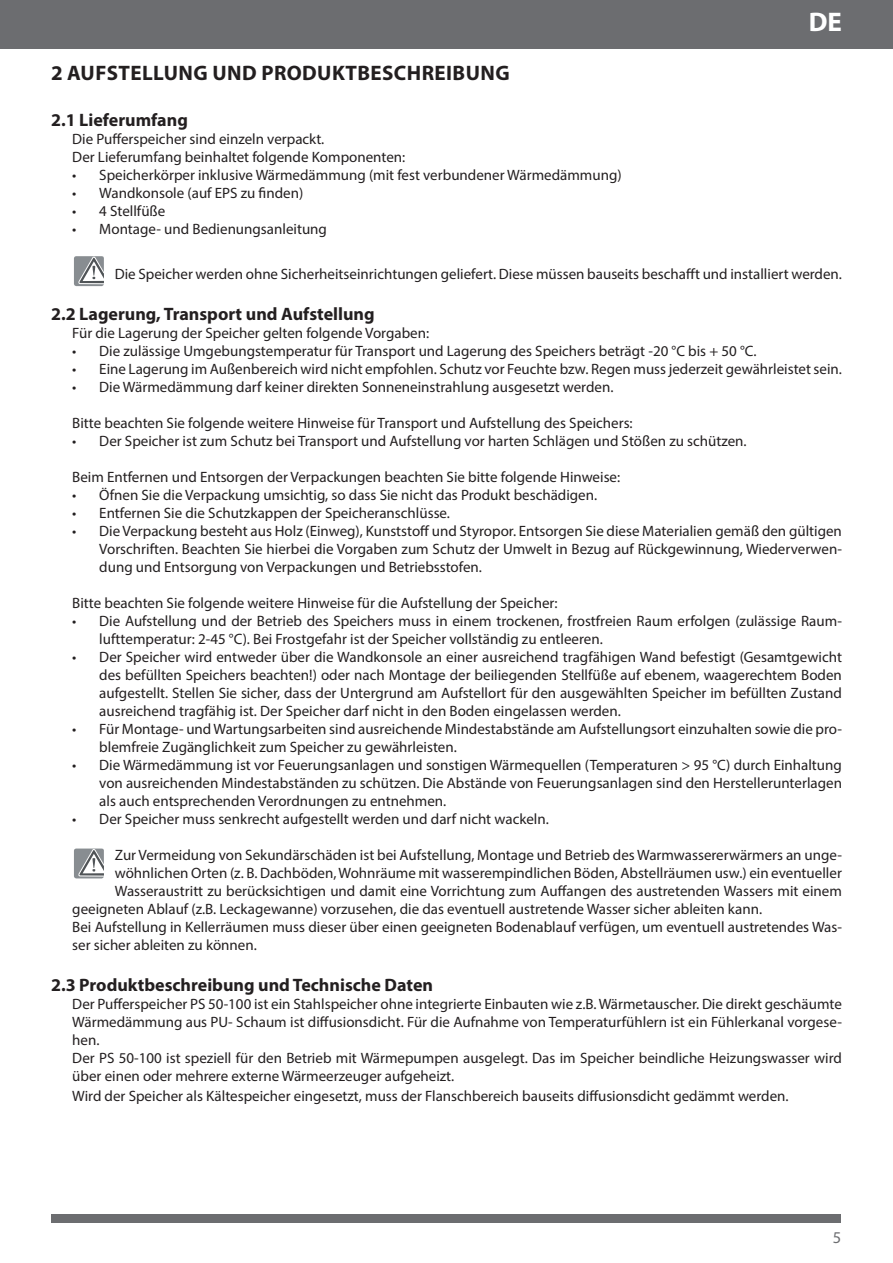
<style>
.page{position:relative;width:893px;height:1263px;background:#fff}
.page>*{position:absolute;margin:0;border:0;box-sizing:border-box;transform-origin:0 0}
.t1{font:700 27px "Myriad Pro";color:#fff}
.Überschrift_groß{font:700 21px "Myriad Pro";letter-spacing:.02em;color:#231f20}
.Überschrift_klein{font:700 18px "Myriad Pro";color:#231f20}
.t2{font:16.5px "Myriad Pro";color:#6c6d70}
.Helv__Einfacher_Absa{font:15px/18px "Myriad Pro";color:#231f20;text-align:justify}
</style>
<div class="page">
<div style="left:0;top:0;width:893px;height:49px;background:#6c6d70"></div>
<div style="left:52px;top:1214px;width:789px;height:8px;background:#6c6d70"></div>
<svg style="left:74px;top:256px;width:30px;height:30px"></svg>
<svg style="left:74px;top:848px;width:30px;height:30px"></svg>
<h1 class="t1" style="left:809px;top:4px;width:35px">DE</h1>
<p class="Überschrift_groß" style="left:51px;top:59px;width:460px">2 AUFSTELLUNG UND PRODUKTBESCHREIBUNG</p>
<p class="Überschrift_klein" style="left:51px;top:109px;width:138px">2.1 Lieferumfang</p>
<p class="Helv__Einfacher_Absa" style="left:72px;top:130px;width:254px">Die Pufferspeicher sind einzeln verpackt.</p>
<p class="Helv__Einfacher_Absa" style="left:72px;top:148px;width:335px">Der Lieferumfang beinhaltet folgende Komponenten:</p>
<p class="Helv__Einfacher_Absa" style="left:72px;top:166px;width:551px">• Speicherkörper inklusive Wärmedämmung (mit fest verbundener Wärmedämmung)</p>
<p class="Helv__Einfacher_Absa" style="left:72px;top:184px;width:233px">• Wandkonsole (auf EPS zu finden)</p>
<p class="Helv__Einfacher_Absa" style="left:72px;top:202px;width:95px">• 4 Stellfüße</p>
<p class="Helv__Einfacher_Absa" style="left:72px;top:220px;width:256px">• Montage- und Bedienungsanleitung</p>
<p class="Helv__Einfacher_Absa" style="left:115px;top:264px;width:729px">Die Speicher werden ohne Sicherheitseinrichtungen geliefert. Diese müssen bauseits beschafft und installiert werden.</p>
<p class="Überschrift_klein" style="left:51px;top:302px;width:325px">2.2 Lagerung, Transport und Aufstellung</p>
<p class="Helv__Einfacher_Absa" style="left:72px;top:324px;width:358px">Für die Lagerung der Speicher gelten folgende Vorgaben:</p>
<p class="Helv__Einfacher_Absa" style="left:72px;top:342px;width:686px">• Die zulässige Umgebungstemperatur für Transport und Lagerung des Speichers beträgt -20 °C bis + 50 °C.</p>
<p class="Helv__Einfacher_Absa" style="left:72px;top:360px;width:771px">• Eine Lagerung im Außenbereich wird nicht empfohlen. Schutz vor Feuchte bzw. Regen muss jederzeit gewährleistet sein.</p>
<p class="Helv__Einfacher_Absa" style="left:72px;top:378px;width:543px">• Die Wärmedämmung darf keiner direkten Sonneneinstrahlung ausgesetzt werden.</p>
<p class="Helv__Einfacher_Absa" style="left:72px;top:414px;width:562px">Bitte beachten Sie folgende weitere Hinweise für Transport und Aufstellung des Speichers:</p>
<p class="Helv__Einfacher_Absa" style="left:72px;top:432px;width:676px">• Der Speicher ist zum Schutz bei Transport und Aufstellung vor harten Schlägen und Stößen zu schützen.</p>
<p class="Helv__Einfacher_Absa" style="left:72px;top:468px;width:549px">Beim Entfernen und Entsorgen der Verpackungen beachten Sie bitte folgende Hinweise:</p>
<p class="Helv__Einfacher_Absa" style="left:72px;top:486px;width:526px">• Öfnen Sie die Verpackung umsichtig, so dass Sie nicht das Produkt beschädigen.</p>
<p class="Helv__Einfacher_Absa" style="left:72px;top:504px;width:379px">• Entfernen Sie die Schutzkappen der Speicheranschlüsse.</p>
<p class="Helv__Einfacher_Absa" style="left:99px;top:522px;width:744px;text-indent:-27px">• Die Verpackung besteht aus Holz (Einweg), Kunststoff und Styropor. Entsorgen Sie diese Materialien gemäß den gültigen Vorschriften. Beachten Sie hierbei die Vorgaben zum Schutz der Umwelt in Bezug auf Rückgewinnung, Wiederverwen&shy;dung und Entsorgung von Verpackungen und Betriebsstofen.</p>
<p class="Helv__Einfacher_Absa" style="left:72px;top:594px;width:487px">Bitte beachten Sie folgende weitere Hinweise für die Aufstellung der Speicher:</p>
<p class="Helv__Einfacher_Absa" style="left:99px;top:612px;width:744px;text-indent:-27px">• Die Aufstellung und der Betrieb des Speichers muss in einem trockenen, frostfreien Raum erfolgen (zulässige Raum&shy;lufttemperatur: 2-45 °C). Bei Frostgefahr ist der Speicher vollständig zu entleeren.</p>
<p class="Helv__Einfacher_Absa" style="left:99px;top:648px;width:744px;text-indent:-27px">• Der Speicher wird entweder über die Wandkonsole an einer ausreichend tragfähigen Wand befestigt (Gesamtgewicht des befüllten Speichers beachten!) oder nach Montage der beiliegenden Stellfüße auf ebenem, waagerechtem Boden aufgestellt. Stellen Sie sicher, dass der Untergrund am Aufstellort für den ausgewählten Speicher im befüllten Zustand ausreichend tragfähig ist. Der Speicher darf nicht in den Boden eingelassen werden.</p>
<p class="Helv__Einfacher_Absa" style="left:99px;top:720px;width:744px;text-indent:-27px">• Für Montage- und Wartungsarbeiten sind ausreichende Mindestabstände am Aufstellungsort einzuhalten sowie die pro&shy;blemfreie Zugänglichkeit zum Speicher zu gewährleisten.</p>
<p class="Helv__Einfacher_Absa" style="left:99px;top:756px;width:744px;text-indent:-27px">• Die Wärmedämmung ist vor Feuerungsanlagen und sonstigen Wärmequellen (Temperaturen &gt; 95 °C) durch Einhaltung von ausreichenden Mindestabständen zu schützen. Die Abstände von Feuerungsanlagen sind den Herstellerunterlagen als auch entsprechenden Verordnungen zu entnehmen.</p>
<p class="Helv__Einfacher_Absa" style="left:72px;top:810px;width:478px">• Der Speicher muss senkrecht aufgestellt werden und darf nicht wackeln.</p>
<p class="Helv__Einfacher_Absa" style="left:115px;top:846px;width:729px">Zur Vermeidung von Sekundärschäden ist bei Aufstellung, Montage und Betrieb des Warmwassererwärmers an unge-</p>
<p class="Helv__Einfacher_Absa" style="left:115px;top:864px;width:729px">wöhnlichen Orten (z. B. Dachböden, Wohnräume mit wasserempindlichen Böden, Abstellräumen usw.) ein eventueller</p>
<p class="Helv__Einfacher_Absa" style="left:115px;top:882px;width:729px">Wasseraustritt zu berücksichtigen und damit eine Vorrichtung zum Auffangen des austretenden Wassers mit einem</p>
<p class="Helv__Einfacher_Absa" style="left:72px;top:900px;width:691px">geeigneten Ablauf (z.B. Leckagewanne) vorzusehen, die das eventuell austretende Wasser sicher ableiten kann.</p>
<p class="Helv__Einfacher_Absa" style="left:72px;top:918px;width:771px">Bei Aufstellung in Kellerräumen muss dieser über einen geeigneten Bodenablauf verfügen, um eventuell austretendes Was&shy;ser sicher ableiten zu können.</p>
<p class="Überschrift_klein" style="left:51px;top:974px;width:384px">2.3 Produktbeschreibung und Technische Daten</p>
<p class="Helv__Einfacher_Absa" style="left:72px;top:995px;width:771px">Der Pufferspeicher PS 50-100 ist ein Stahlspeicher ohne integrierte Einbauten wie z.B. Wärmetauscher. Die direkt geschäumte Wärmedämmung aus PU- Schaum ist diffusionsdicht. Für die Aufnahme von Temperaturfühlern ist ein Fühlerkanal vorgese&shy;hen.</p>
<p class="Helv__Einfacher_Absa" style="left:72px;top:1049px;width:771px">Der PS 50-100 ist speziell für den Betrieb mit Wärmepumpen ausgelegt. Das im Speicher beindliche Heizungswasser wird über einen oder mehrere externe Wärmeerzeuger aufgeheizt.</p>
<p class="Helv__Einfacher_Absa" style="left:72px;top:1087px;width:718px">Wird der Speicher als Kältespeicher eingesetzt, muss der Flanschbereich bauseits diffusionsdicht gedämmt werden.</p>
<p class="t2" style="left:833px;top:1227px;width:10px">5</p>
</div>
